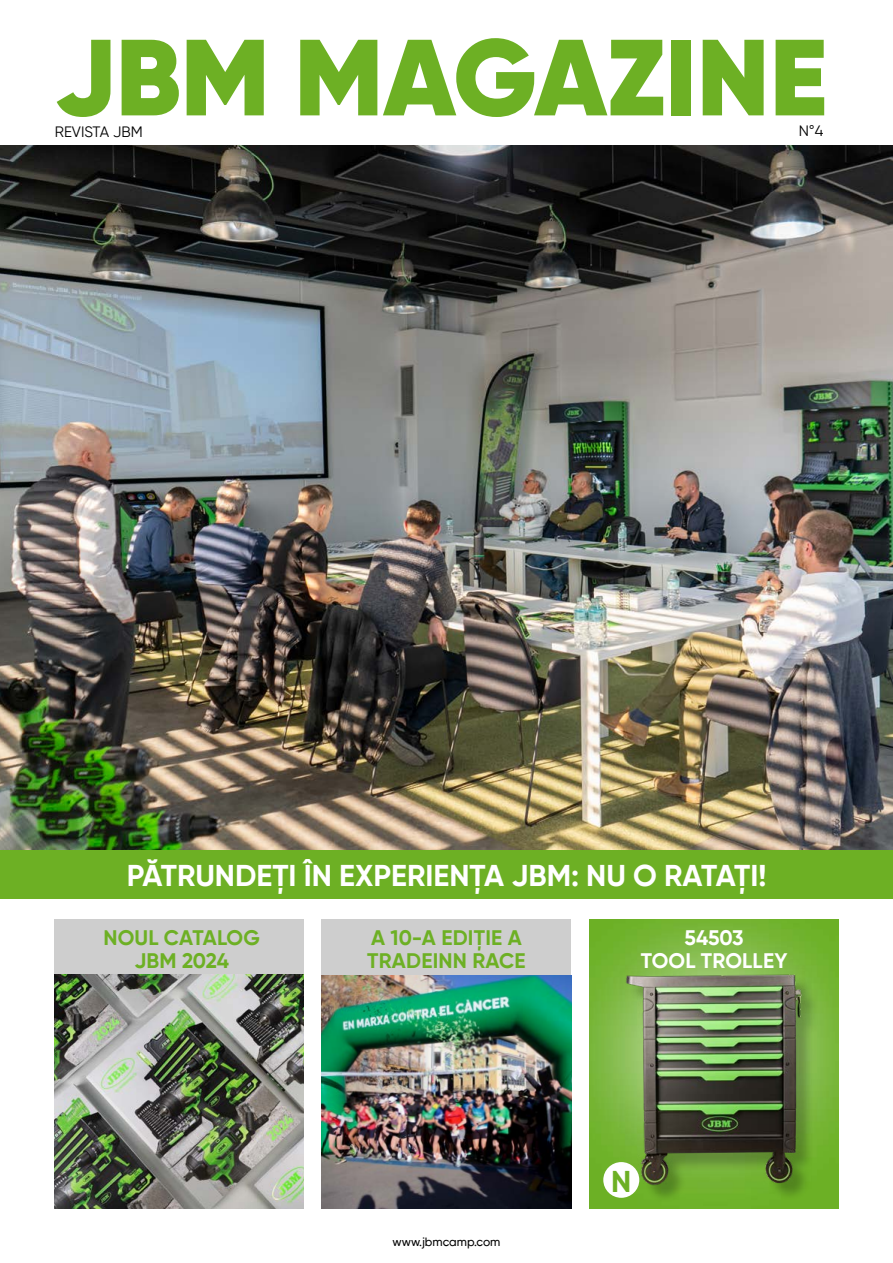
<style>
.page{position:relative;width:893px;height:1263px;background:#fff}
.page>*{position:absolute;margin:0;border:0;box-sizing:border-box;transform-origin:0 0}
.t1{font:900 108px "Gilroy";color:#6db024}
.t2{font:700 30px "Gilroy";color:#fff}
.t3{font:700 30px "Gilroy";color:#6db024}
.t4{font:700 21px/22.5px "Gilroy";letter-spacing:.01em;color:#6db024;text-align:center}
.t5{font:700 21px/22.5px "Gilroy";letter-spacing:.01em;color:#fff;text-align:center}
.t6{font:15px "Gilroy";color:#000}
.t7{font:500 12px "Gilroy";color:#000}
.s1{font-family:"Arial"}
</style>
<div class="page">
<img style="left:0;top:146px;width:893px;height:705px">
<div style="left:0;top:851px;width:893px;height:48px;background:#6db024"></div>
<img style="left:589px;top:919px;width:250px;height:290px">
<div style="left:322px;top:919px;width:249px;height:290px;background:#cecece"></div>
<img style="left:322px;top:975px;width:249px;height:234px">
<div style="left:603px;top:1162px;width:36px;height:36px;background:#fff;border-radius:50%"></div>
<div style="left:54px;top:919px;width:250px;height:290px;background:#cecece"></div>
<img style="left:54px;top:974px;width:250px;height:235px">
<div style="left:629px;top:977px;width:190px;height:226px;background:#000;opacity:.25"></div>
<img style="left:621px;top:968px;width:191px;height:221px">
<h1 class="t1" style="left:54px;top:9px;width:775px">JBM MAGAZINE</h1>
<p class="t6" style="left:799px;top:122px;width:26px">N<span class="s1">°</span>4</p>
<p class="t6" style="left:55px;top:123px;width:89px">REVISTA JBM</p>
<h2 class="t2" style="left:127px;top:857px;width:641px">PĂTRUNDEȚI ÎN EXPERIENȚA JBM: NU O RATAȚI!</h2>
<p class="t4" style="left:103px;top:926px;width:158px">NOUL CATALOG<br>JBM 2024</p>
<p class="t5" style="left:641px;top:926px;width:148px">54503<br>TOOL TROLLEY</p>
<p class="t4" style="left:367px;top:926px;width:160px;text-align:left">A 10-A EDIȚIE A<br>TRADEINN RACE</p>
<p class="t7" style="left:393px;top:1234px;width:109px">www.jbmcamp.com</p>
<h2 class="t3" style="left:611px;top:1162px;width:22px">N</h2>
</div>
